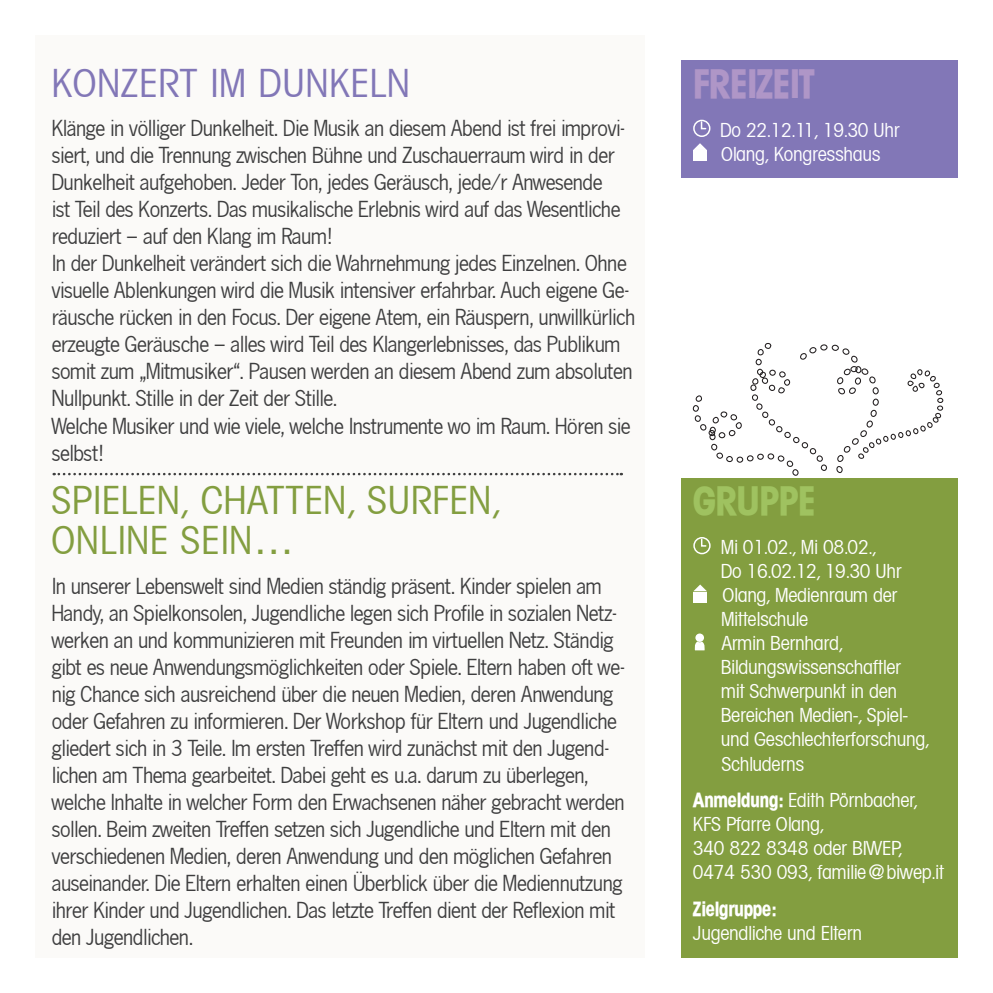
<style>
.page{position:relative;width:993px;height:993px;background:#fff}
.page>*{position:absolute;margin:0;border:0;box-sizing:border-box;transform-origin:0 0}
.t1{font:40px/40px "Avantage Condensed Normal";letter-spacing:.03em;color:#839e40}
.t2{font:40px "Avantage Condensed Normal";letter-spacing:.03em;color:#8277b7}
.t3{font:700 condensed 40px "Avantage";color:#af96c7}
.t4{font:700 condensed 40px "Avantage";color:#9fc260}
.t5{font:22.5px/27px "Nango Normal";color:#3e3e3f}
.t6{font:20px/24px "Avantage Condensed Normal";color:#fff}
.t7{font:700 condensed 20px "Avantage";color:#fff}
.s1{font-family:"Avantage";font-weight:700;font-stretch:condensed}
</style>
<div class="page">
<svg style="left:692px;top:343px;width:251px;height:133px"></svg>
<div style="left:35px;top:35px;width:610px;height:922px;background:#fbfaf8"></div>
<div style="left:680px;top:60px;width:277px;height:118px;background:#8277b7"></div>
<div style="left:693px;top:120px;width:17px;height:17px;border:2px solid #fff;border-radius:50%"></div>
<svg style="left:699px;top:120px;width:8px;height:10px"></svg>
<div style="left:693px;top:151px;width:13px;height:10px;background:#fff"></div>
<svg style="left:693px;top:143px;width:13px;height:7px"></svg>
<svg style="left:54px;top:472px;width:567px;height:3px"></svg>
<div style="left:680px;top:477px;width:277px;height:480px;background:#839e40"></div>
<div style="left:693px;top:537px;width:17px;height:17px;border:2px solid #fff;border-radius:50%"></div>
<svg style="left:700px;top:537px;width:7px;height:10px"></svg>
<div style="left:693px;top:592px;width:13px;height:10px;background:#fff"></div>
<svg style="left:693px;top:584px;width:13px;height:7px"></svg>
<svg style="left:694px;top:641px;width:11px;height:9px"></svg>
<div style="left:695px;top:633px;width:8px;height:8px;background:#fff;border-radius:50%"></div>
<h1 class="t2" style="left:52px;top:60px;width:359px">Konzert im Dunkeln</h1>
<p class="t5" style="left:52px;top:115px;width:584px">Klänge in völliger Dunkelheit. Die Musik an diesem Abend ist frei improvi&shy;siert, und die Trennung zwischen Bühne und Zuschauerraum wird in der Dunkelheit aufgehoben. Jeder Ton, jedes Geräusch, jede/r Anwesende<br>ist Teil des Konzerts. Das musikalische Erlebnis wird auf das Wesentliche reduziert – auf den Klang im Raum!<br>In der Dunkelheit verändert sich die Wahrnehmung jedes Einzelnen. Ohne visuelle Ablenkungen wird die Musik intensiver erfahrbar. Auch eigene Ge&shy;räusche rücken in den Focus. Der eigene Atem, ein Räuspern, unwillkürlich erzeugte Geräusche – alles wird Teil des Klangerlebnisses, das Publikum somit zum „Mitmusiker“. Pausen werden an diesem Abend zum absoluten Nullpunkt. Stille in der Zeit der Stille.<br>Welche Musiker und wie viele, welche Instrumente wo im Raum. Hören sie selbst!</p>
<h1 class="t1" style="left:52px;top:480px;width:449px;text-indent:105px">n, chatten, surfen, online sein…</h1>
<p class="t5" style="left:52px;top:572px;width:574px">In unserer Lebenswelt sind Medien ständig präsent. Kinder spielen am Handy, an Spielkonsolen, Jugendliche legen sich Profile in sozialen Netz&shy;werken an und kommunizieren mit Freunden im virtuellen Netz. Ständig gibt es neue Anwendungsmöglichkeiten oder Spiele. Eltern haben oft we&shy;nig Chance sich ausreichend über die neuen Medien, deren Anwendung oder Gefahren zu informieren. Der Workshop für Eltern und Jugendliche gliedert sich in 3 Teile. Im ersten Treffen wird zunächst mit den Jugend&shy;lichen am Thema gearbeitet. Dabei geht es u.a. darum zu überlegen, welche Inhalte in welcher Form den Erwachsenen näher gebracht werden sollen. Beim zweiten Treffen setzen sich Jugendliche und Eltern mit den verschiedenen Medien, deren Anwendung und den möglichen Gefahren auseinander. Die Eltern erhalten einen Überblick über die Mediennutzung ihrer Kinder und Jugendlichen. Das letzte Treffen dient der Reflexion mit den Jugendlichen.</p>
<h1 class="t1" style="left:52px;top:480px;width:19px">Spiele</h1>
<h1 class="t3" style="left:693px;top:60px;width:123px">Freizeit</h1>
<p class="t6" style="left:720px;top:118px;width:181px">Do 22.12.11, 19.30 Uhr<br>Olang, Kongresshaus</p>
<h1 class="t4" style="left:693px;top:477px;width:123px">Gruppe</h1>
<p class="t6" style="left:720px;top:535px;width:209px">Mi 01.02., Mi 08.02.,<br>Do 16.02.12, 19.30 Uhr<br>Olang, Medienraum der<br>Mittelschule<br>Armin Bernhard,<br>Bildungswissenschaftler mit Schwerpunkt in den<br>Bereichen Medien-, Spiel&shy;und Geschlechterforschung,<br>Schluderns</p>
<p class="t6" style="left:693px;top:788px;width:252px"><span class="s1">Anmeldung:</span> Edith Pörnbacher,<br>KFS Pfarre Olang,<br>340 822 8348 oder BIWEP,<br>0474 530 093, familie@biwep.it</p>
<p class="t7" style="left:693px;top:896px;width:84px">Zielgruppe:</p>
<p class="t6" style="left:693px;top:920px;width:170px">Jugendliche und Eltern</p>
</div>
